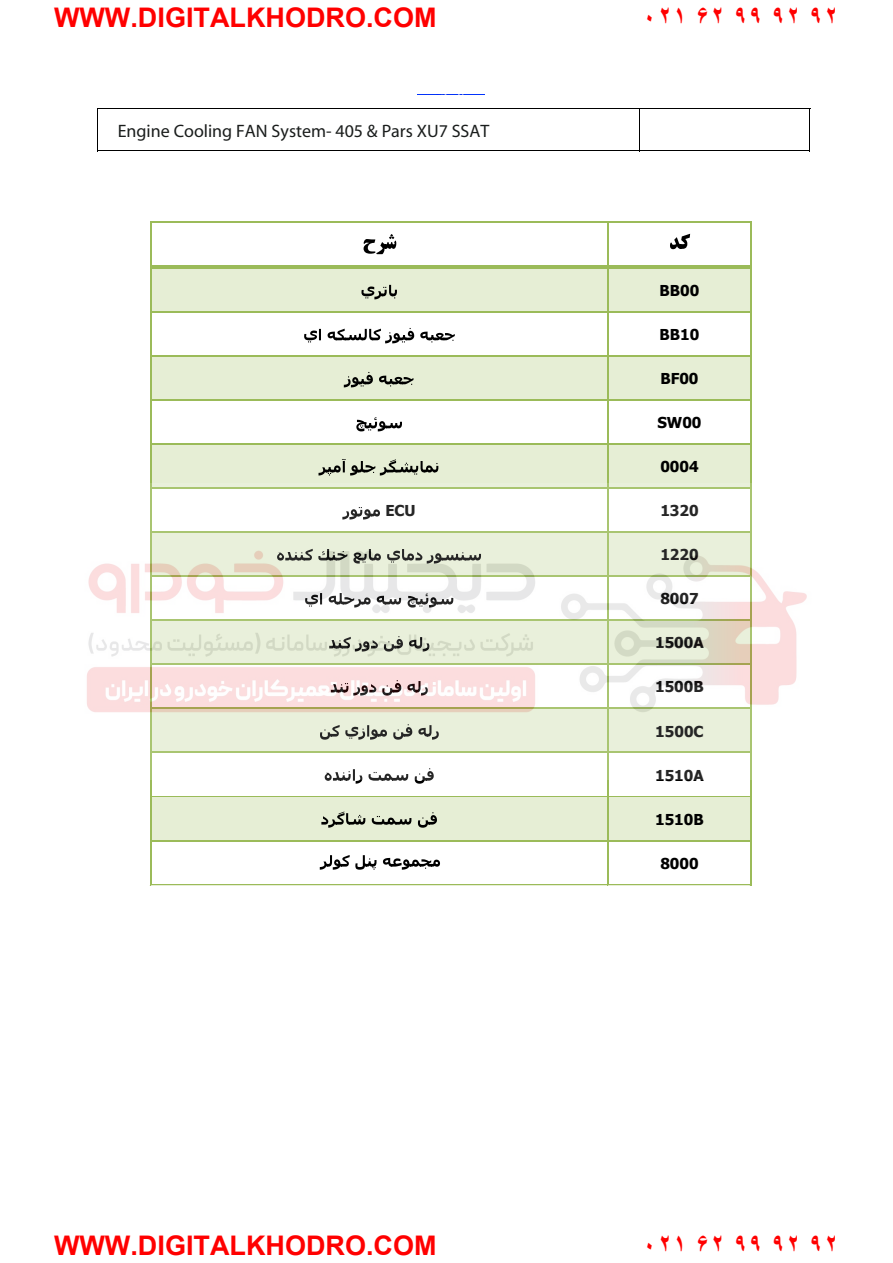
<style>
.page{position:relative;width:893px;height:1263px;background:#fff}
.page>*{position:absolute;margin:0;border:0;box-sizing:border-box;transform-origin:0 0}
.t1{font:700 27px "Arial";color:#f00}
.t2{font:18px "Myriad";color:#1a1d1c}
.t3{font:700 15px "Tahoma";color:#000}
</style>
<div class="page">
<hr style="left:97px;top:108px;width:713px;height:1px;background:#000">
<hr style="left:97px;top:109px;width:1px;height:42px;background:#000">
<hr style="left:97px;top:151px;width:542px;height:1px;background:#000">
<hr style="left:639px;top:109px;width:1px;height:42px;background:#000">
<hr style="left:640px;top:151px;width:169px;height:1px;background:#000">
<hr style="left:809px;top:109px;width:1px;height:42px;background:#000">
<svg style="left:670px;top:234px;width:20px;height:15px"></svg>
<svg style="left:364px;top:234px;width:32px;height:20px"></svg>
<hr style="left:150px;top:222px;width:457px;height:1px;background:#9bbb59">
<hr style="left:609px;top:222px;width:141px;height:1px;background:#9bbb59">
<hr style="left:150px;top:223px;width:1px;height:43px;background:#9bbb59">
<hr style="left:607px;top:223px;width:2px;height:43px;background:#9bbb59">
<hr style="left:750px;top:223px;width:1px;height:43px;background:#9bbb59">
<div style="left:609px;top:269px;width:141px;height:43px;background:#e6eed5"></div>
<div style="left:151px;top:269px;width:456px;height:43px;background:#e6eed5"></div>
<svg style="left:361px;top:285px;width:36px;height:14px"></svg>
<hr style="left:151px;top:266px;width:456px;height:3px;background:#9bbb59">
<hr style="left:607px;top:266px;width:143px;height:3px;background:#9bbb59">
<hr style="left:150px;top:269px;width:1px;height:43px;background:#9bbb59">
<hr style="left:607px;top:269px;width:2px;height:43px;background:#9bbb59">
<hr style="left:750px;top:269px;width:1px;height:43px;background:#9bbb59">
<svg style="left:304px;top:329px;width:17px;height:13px"></svg>
<svg style="left:328px;top:328px;width:86px;height:15px"></svg>
<svg style="left:420px;top:332px;width:35px;height:10px"></svg>
<hr style="left:151px;top:312px;width:456px;height:1px;background:#9bbb59">
<hr style="left:609px;top:312px;width:141px;height:1px;background:#9bbb59">
<hr style="left:150px;top:313px;width:1px;height:43px;background:#9bbb59">
<hr style="left:607px;top:313px;width:2px;height:43px;background:#9bbb59">
<hr style="left:750px;top:313px;width:1px;height:43px;background:#9bbb59">
<div style="left:609px;top:357px;width:141px;height:43px;background:#e6eed5"></div>
<div style="left:151px;top:357px;width:456px;height:43px;background:#e6eed5"></div>
<svg style="left:344px;top:372px;width:29px;height:15px"></svg>
<svg style="left:379px;top:376px;width:34px;height:10px"></svg>
<hr style="left:151px;top:356px;width:456px;height:1px;background:#9bbb59">
<hr style="left:609px;top:356px;width:141px;height:1px;background:#9bbb59">
<hr style="left:150px;top:357px;width:1px;height:43px;background:#9bbb59">
<hr style="left:607px;top:357px;width:2px;height:43px;background:#9bbb59">
<hr style="left:750px;top:357px;width:1px;height:43px;background:#9bbb59">
<svg style="left:356px;top:417px;width:46px;height:14px"></svg>
<hr style="left:151px;top:400px;width:456px;height:1px;background:#9bbb59">
<hr style="left:609px;top:400px;width:141px;height:1px;background:#9bbb59">
<hr style="left:150px;top:401px;width:1px;height:43px;background:#9bbb59">
<hr style="left:607px;top:401px;width:2px;height:43px;background:#9bbb59">
<hr style="left:750px;top:401px;width:1px;height:43px;background:#9bbb59">
<div style="left:609px;top:445px;width:141px;height:43px;background:#e6eed5"></div>
<div style="left:151px;top:445px;width:456px;height:43px;background:#e6eed5"></div>
<svg style="left:318px;top:459px;width:120px;height:17px"></svg>
<hr style="left:151px;top:444px;width:456px;height:1px;background:#9bbb59">
<hr style="left:609px;top:444px;width:141px;height:1px;background:#9bbb59">
<hr style="left:150px;top:445px;width:1px;height:43px;background:#9bbb59">
<hr style="left:607px;top:445px;width:2px;height:43px;background:#9bbb59">
<hr style="left:750px;top:445px;width:1px;height:43px;background:#9bbb59">
<svg style="left:326px;top:780px;width:36px;height:4px"></svg>
<svg style="left:371px;top:780px;width:36px;height:1px"></svg>
<svg style="left:415px;top:780px;width:16px;height:4px"></svg>
<hr style="left:150px;top:753px;width:1px;height:43px;background:#9bbb59">
<hr style="left:607px;top:753px;width:2px;height:43px;background:#9bbb59">
<hr style="left:750px;top:753px;width:1px;height:43px;background:#9bbb59">
<div style="left:609px;top:797px;width:141px;height:43px;background:#e6eed5"></div>
<div style="left:151px;top:797px;width:456px;height:43px;background:#e6eed5"></div>
<svg style="left:321px;top:812px;width:44px;height:16px"></svg>
<svg style="left:372px;top:816px;width:39px;height:9px"></svg>
<svg style="left:418px;top:812px;width:19px;height:16px"></svg>
<hr style="left:151px;top:796px;width:456px;height:1px;background:#9bbb59">
<hr style="left:609px;top:796px;width:141px;height:1px;background:#9bbb59">
<hr style="left:150px;top:797px;width:1px;height:43px;background:#9bbb59">
<hr style="left:607px;top:797px;width:2px;height:43px;background:#9bbb59">
<hr style="left:750px;top:797px;width:1px;height:43px;background:#9bbb59">
<hr style="left:151px;top:840px;width:456px;height:1px;background:#9bbb59">
<hr style="left:609px;top:840px;width:141px;height:1px;background:#9bbb59">
<hr style="left:150px;top:841px;width:1px;height:43px;background:#9bbb59">
<hr style="left:607px;top:841px;width:2px;height:43px;background:#9bbb59">
<hr style="left:750px;top:841px;width:1px;height:43px;background:#9bbb59">
<hr style="left:151px;top:884px;width:456px;height:1px;background:#9bbb59">
<hr style="left:151px;top:885px;width:456px;height:1px;background:#e6eed5">
<hr style="left:609px;top:884px;width:141px;height:1px;background:#9bbb59">
<hr style="left:609px;top:885px;width:141px;height:1px;background:#e6eed5">
<img style="left:418px;top:94px;width:67px;height:1px">
<svg style="left:320px;top:855px;width:120px;height:15px"></svg>
<img style="left:87px;top:483px;width:720px;height:297px">
<h1 class="t1" style="left:54px;top:-2px;width:384px">WWW.DIGITALKHODRO.COM</h1>
<h1 class="t1" style="left:642px;top:-2px;width:198px">۰۲۱ ۶۲ ۹۹ ۹۲ ۹۲</h1>
<p class="t2" style="left:118px;top:122px;width:373px">Engine Cooling FAN System- 405 &amp; Pars XU7 SSAT</p>
<p class="t3" style="left:659px;top:280px;width:41px">BB00</p>
<p class="t3" style="left:659px;top:324px;width:41px">BB10</p>
<p class="t3" style="left:660px;top:368px;width:40px">BF00</p>
<p class="t3" style="left:657px;top:412px;width:46px">SW00</p>
<p class="t3" style="left:660px;top:456px;width:40px">0004</p>
<p class="t3" style="left:385px;top:500px;width:32px">ECU</p>
<p class="t3" style="left:660px;top:500px;width:40px">1320</p>
<p class="t3" style="left:660px;top:544px;width:40px">1220</p>
<p class="t3" style="left:660px;top:588px;width:40px">8007</p>
<p class="t3" style="left:655px;top:632px;width:50px">1500A</p>
<p class="t3" style="left:655px;top:676px;width:50px">1500B</p>
<p class="t3" style="left:655px;top:721px;width:50px">1500C</p>
<p class="t3" style="left:655px;top:765px;width:50px">1510A</p>
<p class="t3" style="left:655px;top:809px;width:50px">1510B</p>
<p class="t3" style="left:660px;top:853px;width:40px">8000</p>
<h1 class="t1" style="left:54px;top:1226px;width:384px">WWW.DIGITALKHODRO.COM</h1>
<h1 class="t1" style="left:642px;top:1226px;width:198px">۰۲۱ ۶۲ ۹۹ ۹۲ ۹۲</h1>
</div>
